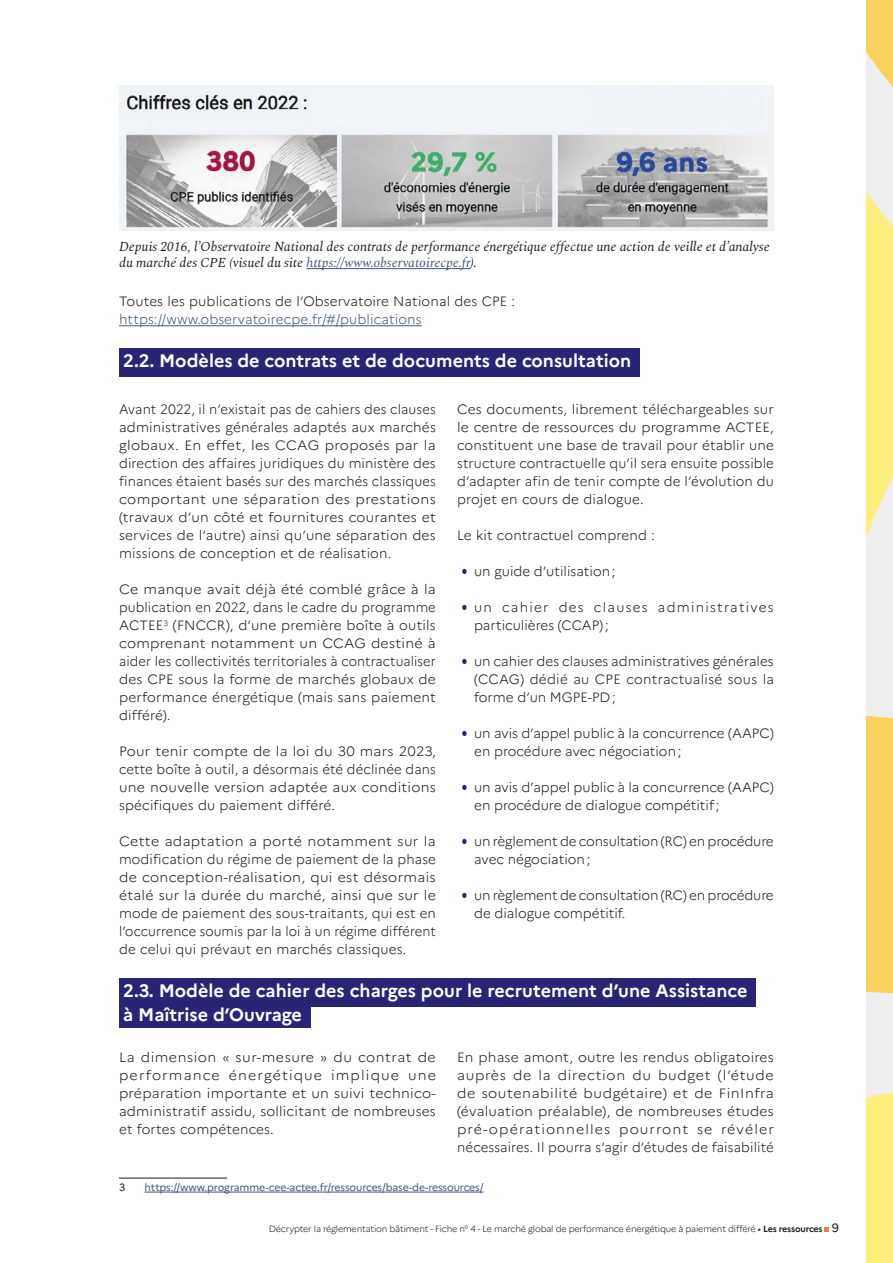
<style>
.page{position:relative;width:893px;height:1263px;background:#fff}
.page>*{position:absolute;margin:0;border:0;box-sizing:border-box;transform-origin:0 0}
.Titre_2_2lg{font:700 18px "Marianne";color:#fff}
.TEXTE{font:300 13.5px/18px "Marianne";letter-spacing:.005em;color:#1d1d1b;text-align:justify}
.TEXTE-2{font:300 13.5px/18px "Marianne";letter-spacing:.005em;color:#1d1d1b;text-align:justify;scale:1.05 1}
.legende{font:italic 13.5px/16.2px "Spectral";color:#1d1d1b}
.TEXTE-3{font:300 13.5px/18px "Marianne";letter-spacing:.005em;color:#1d1d1b;text-align:justify;scale:1.04 1}
.TEXTE-4{font:300 13.5px/18px "Marianne";letter-spacing:.09em;color:#1d1d1b}
.TEXTE-5{font:300 13.5px "Marianne";letter-spacing:.01em;color:#40577a}
.note_de_bas_de_page{font:10.5px "Marianne";letter-spacing:-.015em;color:#40577a}
.note_de_bas_de_page-2{font:10.5px "Marianne";color:#1d1d1b}
.t1{font:300 9px "Marianne";letter-spacing:-.02em;color:#1d1d1b}
.s1{color:#40577a}
.s2{font-family:"Arial Narrow";font-weight:400;font-size:21px;color:#292574}
.s3{font-weight:400}
.s4{font-weight:700}
.s5{font-weight:400;font-size:12px}
</style>
<div class="page">
<svg style="left:825px;top:1227px;width:4px;height:4px"></svg>
<div style="left:866px;top:0;width:27px;height:1263px;background:#eee"></div>
<svg style="left:866px;top:715px;width:27px;height:548px"></svg>
<svg style="left:866px;top:0;width:27px;height:538px"></svg>
<hr style="left:306px;top:268px;width:165px;height:1px;background:#40577a">
<hr style="left:119px;top:325px;width:303px;height:1px;background:#40577a">
<div style="left:119px;top:348px;width:521px;height:29px;background:#292574"></div>
<img style="left:119px;top:85px;width:655px;height:145px">
<hr style="left:119px;top:1178px;width:108px;height:1px;background:#1d1d1b">
<hr style="left:145px;top:1192px;width:338px;height:1px;background:#40577a">
<div style="left:119px;top:978px;width:637px;height:29px;background:#292574"></div>
<div style="left:119px;top:1003px;width:191px;height:25px;background:#292574"></div>
<p class="legende" style="left:119px;top:237px;width:652px">Depuis 2016, l’Observatoire National des contrats de performance énergétique effectue une action de veille et d’analyse du marché des CPE (visuel du site <span class="s1">https://www.observatoirecpe.fr</span>).</p>
<p class="TEXTE" style="left:119px;top:292px;width:398px">Toutes les publications de l’Observatoire National des CPE :</p>
<p class="TEXTE-5" style="left:119px;top:311px;width:304px">https://www.observatoirecpe.fr/#/publications</p>
<p class="Titre_2_2lg" style="left:123px;top:350px;width:509px">2.2. Modèles de contrats et de documents de consultation</p>
<p class="TEXTE" style="left:119px;top:400px;width:318px">Avant 2022, il n’existait pas de cahiers des clauses administratives générales adaptés aux marchés globaux. En effet, les CCAG proposés par la direction des affaires juridiques du ministère des finances étaient basés sur des marchés classiques comportant une séparation des prestations (travaux d’un côté et fournitures courantes et services de l’autre) ainsi qu’une séparation des missions de conception et de réalisation.</p>
<p class="TEXTE-2" style="left:119px;top:580px;width:303px">Ce manque avait déjà été comblé grâce à la publication en 2022, dans le cadre du programme ACTEE<sup>3</sup> (FNCCR), d’une première boîte à outils comprenant notamment un CCAG destiné à aider les collectivités territoriales à contractualiser des CPE sous la forme de marchés globaux de performance énergétique (mais sans paiement différé).</p>
<p class="TEXTE-3" style="left:119px;top:742px;width:306px">Pour tenir compte de la loi du 30 mars 2023, cette boîte à outil, a désormais été déclinée dans une nouvelle version adaptée aux conditions spécifiques du paiement différé.</p>
<p class="TEXTE-2" style="left:119px;top:832px;width:303px">Cette adaptation a porté notamment sur la modification du régime de paiement de la phase de conception-réalisation, qui est désormais étalé sur la durée du marché, ainsi que sur le mode de paiement des sous-traitants, qui est en l’occurrence soumis par la loi à un régime différent de celui qui prévaut en marchés classiques.</p>
<p class="TEXTE" style="left:457px;top:400px;width:318px">Ces documents, librement téléchargeables sur le centre de ressources du programme ACTEE, constituent une base de travail pour établir une structure contractuelle qu’il sera ensuite possible d’adapter afin de tenir compte de l’évolution du projet en cours de dialogue.</p>
<p class="TEXTE" style="left:457px;top:526px;width:199px">Le kit contractuel comprend :</p>
<p class="TEXTE" style="left:461px;top:562px;width:156px"><span class="s2">•</span> un guide d’utilisation;</p>
<p class="TEXTE-4" style="left:474px;top:598px;width:301px;text-indent:-13px"><span class="s2">•</span> un cahier des clauses administratives particulières (CCAP);</p>
<p class="TEXTE" style="left:474px;top:652px;width:301px;text-indent:-13px"><span class="s2">•</span> un cahier des clauses administratives générales (CCAG) dédié au CPE contractualisé sous la forme d’un MGPE-PD;</p>
<p class="TEXTE" style="left:474px;top:724px;width:301px;text-indent:-13px"><span class="s2">•</span> un avis d’appel public à la concurrence (AAPC) en procédure avec négociation;</p>
<p class="TEXTE" style="left:474px;top:778px;width:301px;text-indent:-13px"><span class="s2">•</span> un avis d’appel public à la concurrence (AAPC) en procédure de dialogue compétitif;</p>
<p class="TEXTE" style="left:474px;top:832px;width:301px;text-indent:-13px"><span class="s2">•</span> un règlement de consultation (RC) en procédure avec négociation;</p>
<p class="TEXTE" style="left:474px;top:886px;width:301px;text-indent:-13px"><span class="s2">•</span> un règlement de consultation (RC) en procédure de dialogue compétitif.</p>
<p class="Titre_2_2lg" style="left:123px;top:980px;width:626px">2.3. Modèle de cahier des charges pour le recrutement d’une Assistance</p>
<p class="Titre_2_2lg" style="left:123px;top:1004px;width:180px">à Maîtrise d’Ouvrage</p>
<p class="TEXTE-2" style="left:119px;top:1048px;width:303px">La dimension « sur-mesure » du contrat de performance énergétique implique une préparation importante et un suivi technico&shy;administratif assidu, sollicitant de nombreuses et fortes compétences.</p>
<p class="TEXTE" style="left:457px;top:1048px;width:318px">En phase amont, outre les rendus obligatoires auprès de la direction du budget (l’étude de soutenabilité budgétaire) et de FinInfra (évaluation préalable), de nombreuses études pré-opérationnelles pourront se révéler nécessaires. Il pourra s’agir d’études de faisabilité</p>
<p class="note_de_bas_de_page-2" style="left:119px;top:1180px;width:8px">3</p>
<p class="note_de_bas_de_page" style="left:145px;top:1180px;width:340px">https://www.programme-cee-actee.fr/ressources/base-de-ressources/</p>
<p class="t1" style="left:269px;top:1223px;width:572px">Décrypter la réglementation bâtiment - Fiche n° 4 - Le marché global de performance énergétique à paiement différé <span class="s3">•</span> <span class="s4">Les ressources</span> <span class="s5">9</span></p>
</div>
